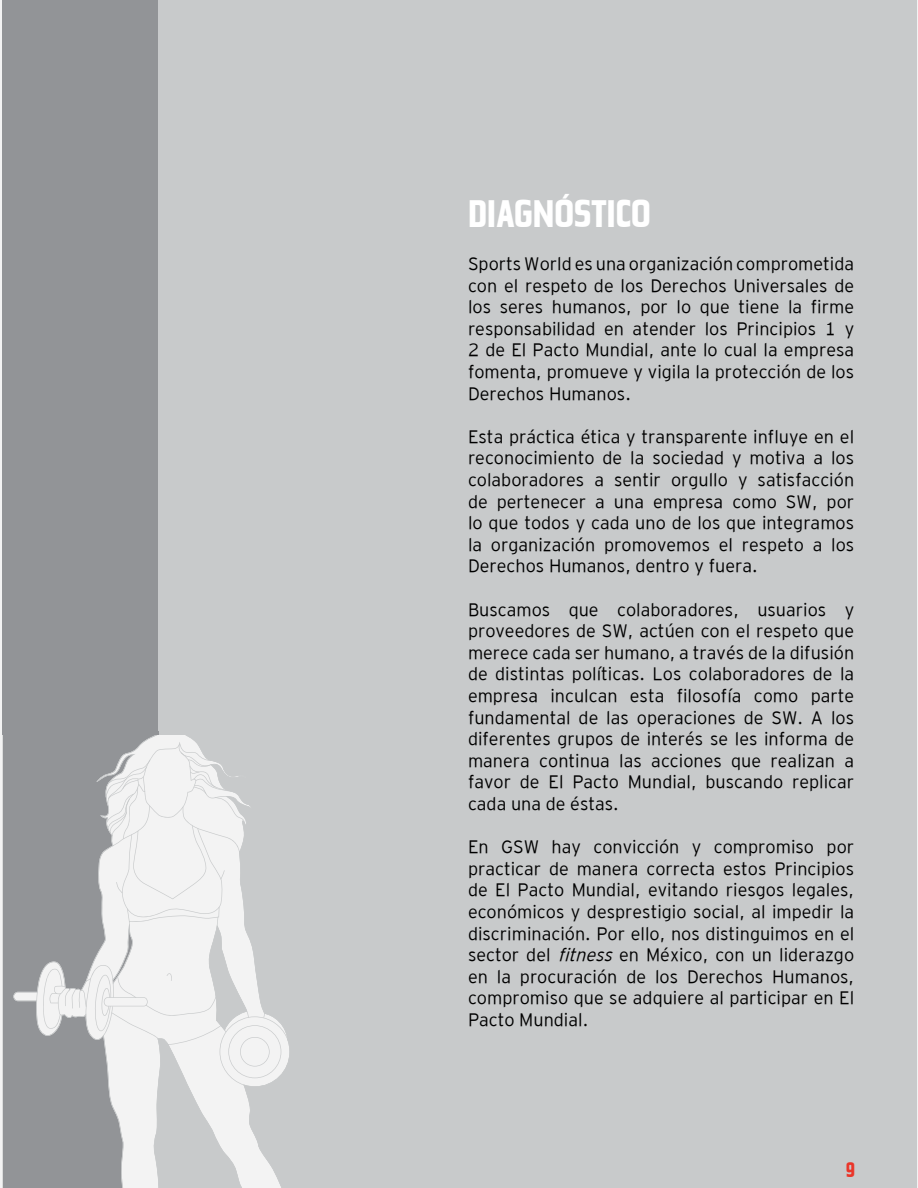
<style>
.page{position:relative;width:918px;height:1188px;background:#fff}
.page>*{position:absolute;margin:0;border:0;box-sizing:border-box;transform-origin:0 0}
.t1{font:700 expanded 39px "Tasse";color:#fff}
.t2{font:700 expanded 21px "Tasse";color:#ea3529}
.t3{font:18px/21.6px "Interstate Light Mono Light Mono";color:#000;text-align:justify}
.s1{font-style:italic}
</style>
<div class="page">
<div style="left:448px;top:0;width:469px;height:1188px;background:#c8cacb"></div>
<div style="left:158px;top:0;width:469px;height:734px;background:#c8cacb"></div>
<div style="left:3px;top:0;width:155px;height:734px;background:#929497"></div>
<div style="left:3px;top:734px;width:445px;height:454px;background:#c8cacb"></div>
<svg style="left:13px;top:734px;width:277px;height:454px"></svg>
<hr style="left:3px;top:731px;width:156px;height:4px;background:#929497">
<h1 class="t1" style="left:468px;top:192px;width:184px">DIAGNÓSTICO</h1>
<p class="t3" style="left:468px;top:253px;width:388px">Sports World es una organización comprometida con el respeto de los Derechos Universales de los seres humanos, por lo que tiene la firme responsabilidad en atender los Principios 1 y 2 de El Pacto Mundial, ante lo cual la empresa fomenta, promueve y vigila la protección de los Derechos Humanos.</p>
<p class="t3" style="left:468px;top:426px;width:388px">Esta práctica ética y transparente influye en el reconocimiento de la sociedad y motiva a los colaboradores a sentir orgullo y satisfacción de pertenecer a una empresa como SW, por lo que todos y cada uno de los que integramos la organización promovemos el respeto a los Derechos Humanos, dentro y fuera.</p>
<p class="t3" style="left:468px;top:598px;width:388px">Buscamos que colaboradores, usuarios y proveedores de SW, actúen con el respeto que merece cada ser humano, a través de la difusión de distintas políticas. Los colaboradores de la empresa inculcan esta filosofía como parte fundamental de las operaciones de SW. A los diferentes grupos de interés se les informa de manera continua las acciones que realizan a favor de El Pacto Mundial, buscando replicar cada una de éstas.</p>
<p class="t3" style="left:468px;top:836px;width:388px">En GSW hay convicción y compromiso por practicar de manera correcta estos Principios de El Pacto Mundial, evitando riesgos legales, económicos y desprestigio social, al impedir la discriminación. Por ello, nos distinguimos en el sector del <span class="s1">fitness</span> en México, con un liderazgo en la procuración de los Derechos Humanos, compromiso que se adquiere al participar en El Pacto Mundial.</p>
<p class="t2" style="left:846px;top:1158px;width:10px">9</p>
</div>
